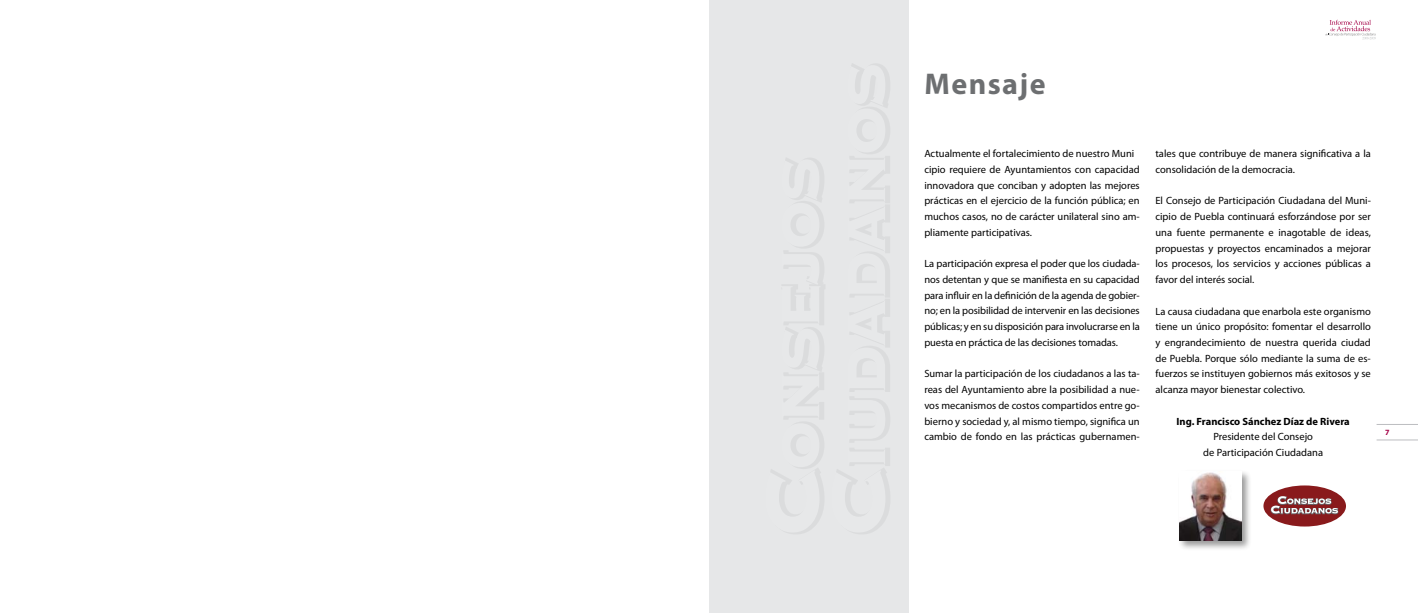
<style>
.page{position:relative;width:1418px;height:613px;background:#fff}
.page>*{position:absolute;margin:0;border:0;box-sizing:border-box;transform-origin:0 0}
.t1{font:700 30px "Myriad Pro";letter-spacing:.05em;color:#6d6f71}
.t2{font:10.5px/15.7px "Myriad Pro";color:#000;text-align:justify}
.t3{font:700 10.5px "Myriad Pro";color:#000}
.t4{font:700 8px "Myriad Pro";color:#a40046}
</style>
<div class="page">
<div style="left:709px;top:0;width:199px;height:612px;background:#e6e7e8"></div>
<svg style="left:771px;top:64px;width:119px;height:470px"></svg>
<hr style="left:1376px;top:424px;width:41px;height:1px;background:#bcbdc0">
<hr style="left:1376px;top:439px;width:41px;height:1px;background:#bcbdc0">
<svg style="left:1325px;top:20px;width:50px;height:19px"></svg>
<div style="left:1263px;top:485px;width:82px;height:41px;background:#891a1c;border-radius:50%"></div>
<svg style="left:1270px;top:496px;width:68px;height:18px"></svg>
<div style="left:1177px;top:468px;width:78px;height:87px;background:#000;opacity:.4"></div>
<img style="left:1179px;top:471px;width:62px;height:69px">
<h1 class="t1" style="left:924px;top:65px;width:123px">Mensaje</h1>
<p class="t2" style="left:924px;top:146px;width:217px;text-align:left">Actualmente el fortalecimiento de nuestro Muni cipio requiere de Ayuntamientos con capacidad innovadora que conciban y adopten las mejores prácticas en el ejercicio de la función pública; en muchos casos, no de carácter unilateral sino am&shy;pliamente participativas.</p>
<p class="t2" style="left:924px;top:255px;width:217px">La participación expresa el poder que los ciudada&shy;nos detentan y que se manifiesta en su capacidad para influir en la definición de la agenda de gobier&shy;no; en la posibilidad de intervenir en las decisiones públicas; y en su disposición para involucrarse en la puesta en práctica de las decisiones tomadas.</p>
<p class="t2" style="left:924px;top:365px;width:217px">Sumar la participación de los ciudadanos a las ta&shy;reas del Ayuntamiento abre la posibilidad a nue&shy;vos mecanismos de costos compartidos entre go&shy;bierno y sociedad y, al mismo tiempo, significa un cambio de fondo en las prácticas gubernamen-</p>
<p class="t2" style="left:1155px;top:146px;width:217px">tales que contribuye de manera significativa a la consolidación de la democracia.</p>
<p class="t2" style="left:1155px;top:193px;width:217px">El Consejo de Participación Ciudadana del Muni&shy;cipio de Puebla continuará esforzándose por ser una fuente permanente e inagotable de ideas, propuestas y proyectos encaminados a mejorar los procesos, los servicios y acciones públicas a favor del interés social.</p>
<p class="t2" style="left:1155px;top:303px;width:217px">La causa ciudadana que enarbola este organismo tiene un único propósito: fomentar el desarrollo y engrandecimiento de nuestra querida ciudad de Puebla. Porque sólo mediante la suma de es&shy;fuerzos se instituyen gobiernos más exitosos y se alcanza mayor bienestar colectivo.</p>
<p class="t3" style="left:1176px;top:414px;width:175px">Ing. Francisco Sánchez Díaz de Rivera</p>
<p class="t2" style="left:1203px;top:428px;width:121px;text-align:center">Presidente del Consejo<br>de Participación Ciudadana</p>
<p class="t4" style="left:1385px;top:426px;width:6px">7</p>
</div>
